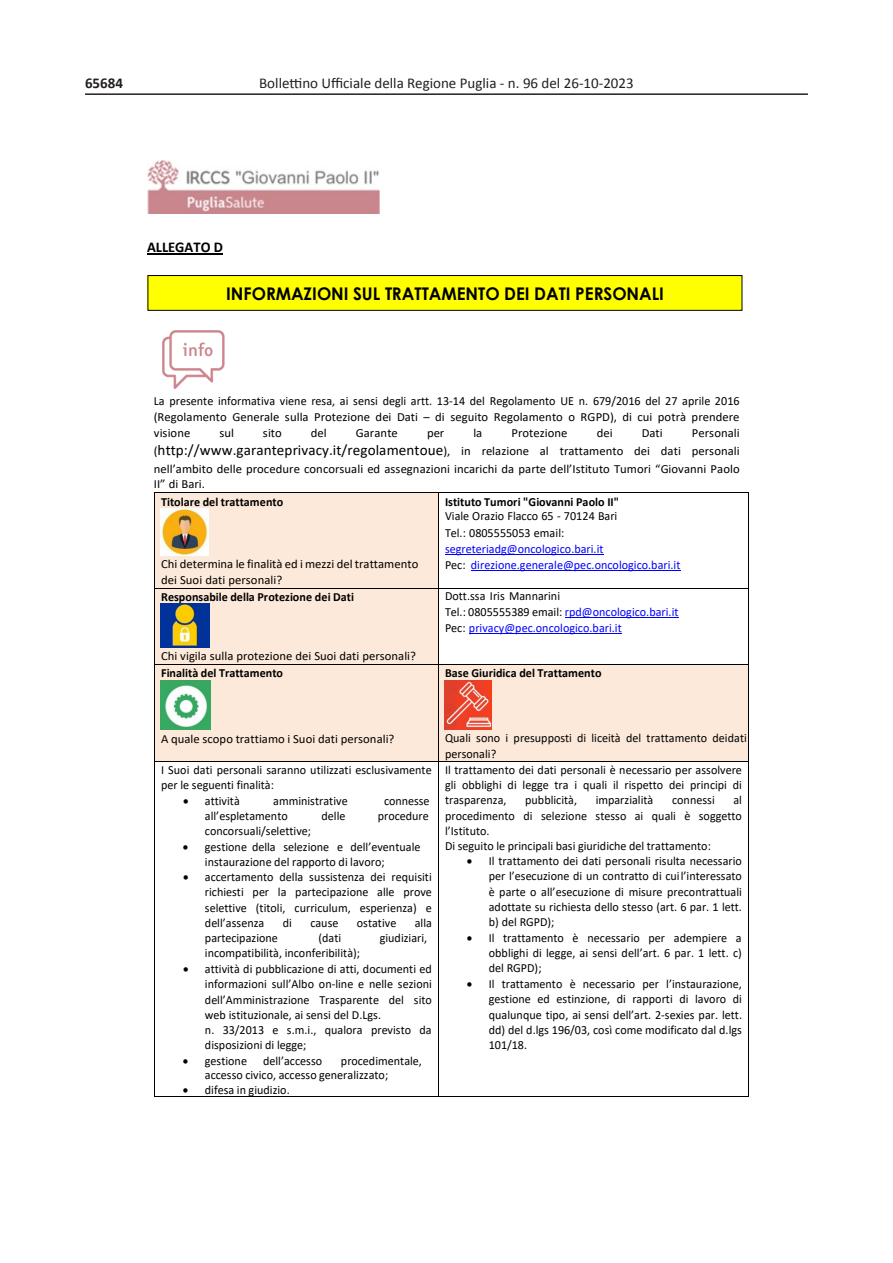
<style>
.page{position:relative;width:893px;height:1263px;background:#fff}
.page>*{position:absolute;margin:0;border:0;box-sizing:border-box;transform-origin:0 0}
.t1{font:700 17.55px "Century Gothic";color:#000}
.t2{font:15px "Calibri";color:#231f20}
.t3{font:700 15px "Calibri";color:#000}
.t4{font:700 15px "Calibri";color:#231f20}
.t5{font:12.45px/15.1px "Calibri";color:#000}
.t6{font:12.45px/16px "Calibri";color:#00f}
.t7{font:700 12.45px/15px "Calibri";color:#000}
.s1{font-size:15px}
.s2{font-weight:400}
.s3{color:#000}
</style>
<div class="page">
<hr style="left:85px;top:93px;width:723px;height:2px;background:#231f20">
<img style="left:147px;top:161px;width:233px;height:53px">
<hr style="left:147px;top:254px;width:76px;height:1px;background:#000">
<div style="left:154px;top:493px;width:284px;height:16px;background:#fce9d9"></div>
<div style="left:154px;top:509px;width:284px;height:47px;background:#fce9d9"></div>
<img style="left:161px;top:509px;width:48px;height:47px">
<div style="left:154px;top:556px;width:284px;height:15px;background:#fce9d9"></div>
<div style="left:154px;top:571px;width:284px;height:16px;background:#fce9d9"></div>
<hr style="left:445px;top:554px;width:159px;height:1px;background:#00f">
<hr style="left:471px;top:570px;width:209px;height:1px;background:#00f">
<hr style="left:154px;top:493px;width:284px;height:1px;background:#000">
<hr style="left:438px;top:493px;width:310px;height:1px;background:#000">
<hr style="left:154px;top:493px;width:1px;height:95px;background:#000">
<hr style="left:438px;top:493px;width:1px;height:95px;background:#000">
<hr style="left:748px;top:493px;width:1px;height:95px;background:#000">
<div style="left:154px;top:588px;width:284px;height:16px;background:#fce9d9"></div>
<div style="left:154px;top:604px;width:284px;height:45px;background:#fce9d9"></div>
<img style="left:161px;top:604px;width:49px;height:44px">
<div style="left:154px;top:649px;width:284px;height:14px;background:#fce9d9"></div>
<hr style="left:565px;top:617px;width:113px;height:1px;background:#00f">
<hr style="left:469px;top:633px;width:153px;height:1px;background:#00f">
<hr style="left:154px;top:588px;width:284px;height:1px;background:#000">
<hr style="left:438px;top:588px;width:310px;height:1px;background:#000">
<hr style="left:154px;top:588px;width:1px;height:76px;background:#000">
<hr style="left:438px;top:588px;width:1px;height:76px;background:#000">
<hr style="left:748px;top:588px;width:1px;height:76px;background:#000">
<div style="left:154px;top:665px;width:284px;height:96px;background:#fce9d9"></div>
<img style="left:161px;top:680px;width:49px;height:50px">
<div style="left:438px;top:665px;width:310px;height:15px;background:#fce9d9"></div>
<div style="left:438px;top:680px;width:310px;height:50px;background:#fce9d9"></div>
<img style="left:445px;top:680px;width:47px;height:50px">
<div style="left:438px;top:730px;width:310px;height:15px;background:#fce9d9"></div>
<div style="left:438px;top:745px;width:310px;height:16px;background:#fce9d9"></div>
<hr style="left:154px;top:664px;width:284px;height:1px;background:#000">
<hr style="left:438px;top:664px;width:310px;height:1px;background:#000">
<hr style="left:154px;top:665px;width:1px;height:96px;background:#000">
<hr style="left:438px;top:665px;width:1px;height:96px;background:#000">
<hr style="left:748px;top:665px;width:1px;height:96px;background:#000">
<hr style="left:154px;top:761px;width:284px;height:1px;background:#000">
<hr style="left:438px;top:761px;width:310px;height:1px;background:#000">
<hr style="left:154px;top:762px;width:1px;height:334px;background:#000">
<hr style="left:154px;top:1096px;width:284px;height:1px;background:#000">
<hr style="left:438px;top:762px;width:1px;height:334px;background:#000">
<hr style="left:438px;top:1096px;width:310px;height:1px;background:#000">
<hr style="left:748px;top:762px;width:1px;height:334px;background:#000">
<div style="left:148px;top:276px;width:594px;height:34px;background:#ff0"></div>
<div style="left:148px;top:275px;width:594px;height:36px;border:1px solid #000"></div>
<img style="left:162px;top:331px;width:62px;height:58px">
<p class="t4" style="left:85px;top:72px;width:40px">65684</p>
<p class="t2" style="left:259px;top:74px;width:376px">Bollettino Ufficiale della Regione Puglia - n. 96 del 26-10-2023</p>
<p class="t3" style="left:147px;top:237px;width:78px">ALLEGATO D</p>
<p class="t1" style="left:226px;top:280px;width:439px">INFORMAZIONI SUL TRATTAMENTO DEI DATI PERSONALI</p>
<p class="t5" style="left:154px;top:392px;width:587px;line-height:16px;text-align:justify">La presente informativa viene resa, ai sensi degli artt. 13-14 del Regolamento UE n. 679/2016 del 27 aprile 2016 (Regolamento Generale sulla Protezione dei Dati – di seguito Regolamento o RGPD), di cui potrà prendere visione</p>
<p class="t5" style="left:154px;top:423px;width:587px;line-height:18.5px;text-align:right">Personali<br>(<span class="s1">http://www.garanteprivacy.it/regolamentoue</span>), in relazione al trattamento dei dati personali</p>
<p class="t5" style="left:154px;top:460px;width:587px">nell’ambito delle procedure concorsuali ed assegnazioni incarichi da parte dell’Istituto Tumori “Giovanni Paolo</p>
<p class="t5" style="left:154px;top:476px;width:53px">II” di Bari.</p>
<p class="t7" style="left:161px;top:494px;width:124px">Titolare del trattamento</p>
<p class="t5" style="left:219px;top:425px;width:16px">sul</p>
<p class="t5" style="left:263px;top:425px;width:20px">sito</p>
<p class="t5" style="left:311px;top:425px;width:17px">del</p>
<p class="t5" style="left:356px;top:425px;width:43px">Garante</p>
<p class="t5" style="left:427px;top:425px;width:19px">per</p>
<p class="t5" style="left:473px;top:425px;width:10px">la</p>
<p class="t5" style="left:512px;top:425px;width:58px">Protezione</p>
<p class="t5" style="left:597px;top:425px;width:17px">dei</p>
<p class="t5" style="left:642px;top:425px;width:22px">Dati</p>
<p class="t7" style="left:445px;top:494px;width:175px">Istituto Tumori "Giovanni Paolo II"<br><span class="s2">Viale Orazio Flacco 65 - 70124 Bari</span></p>
<p class="t6" style="left:445px;top:524px;width:237px"><span class="s3">Tel.: 0805555053 email: </span>segreteriadg@oncologico.bari.it<br><span class="s3">Pec:</span> direzione.generale@pec.oncologico.bari.it</p>
<p class="t5" style="left:161px;top:556px;width:259px;line-height:15.6px">Chi determina le finalità ed i mezzi del trattamento dei Suoi dati personali?</p>
<p class="t7" style="left:161px;top:589px;width:194px">Responsabile della Protezione dei Dati</p>
<p class="t5" style="left:161px;top:648px;width:256px">Chi vigila sulla protezione dei Suoi dati personali?</p>
<p class="t7" style="left:161px;top:665px;width:123px">Finalità del Trattamento</p>
<p class="t6" style="left:445px;top:588px;width:235px"><span class="s3">Dott.ssa Iris Mannarini<br>Tel.: 0805555389 email:</span> rpd@oncologico.bari.it<br><span class="s3">Pec:</span> privacy@pec.oncologico.bari.it</p>
<p class="t7" style="left:445px;top:665px;width:158px">Base Giuridica del Trattamento</p>
<p class="t5" style="left:161px;top:730px;width:235px">A quale scopo trattiamo i Suoi dati personali?</p>
<p class="t5" style="left:161px;top:762px;width:272px">I Suoi dati personali saranno utilizzati esclusivamente per le seguenti finalità:</p>
<p class="t5" style="left:183px;top:793px;width:58px">• attività</p>
<p class="t5" style="left:273px;top:793px;width:76px">amministrative</p>
<p class="t5" style="left:384px;top:793px;width:47px">connesse</p>
<p class="t5" style="left:205px;top:808px;width:84px">all’espletamento</p>
<p class="t5" style="left:322px;top:808px;width:25px">delle</p>
<p class="t5" style="left:378px;top:808px;width:52px">procedure</p>
<p class="t5" style="left:205px;top:823px;width:108px">concorsuali/selettive;</p>
<p class="t5" style="left:205px;top:839px;width:217px;line-height:14.7px;text-indent:-22px">• gestione della selezione e dell’eventuale instaurazione del rapporto di lavoro;</p>
<p class="t5" style="left:205px;top:869px;width:229px;text-align:justify;text-indent:-22px">• accertamento della sussistenza dei requisiti richiesti per la partecipazione alle prove selettive (titoli, curriculum, esperienza) e dell’assenza</p>
<p class="t5" style="left:283px;top:915px;width:11px">di</p>
<p class="t5" style="left:310px;top:915px;width:30px">cause</p>
<p class="t5" style="left:357px;top:915px;width:41px">ostative</p>
<p class="t5" style="left:415px;top:915px;width:19px">alla</p>
<p class="t5" style="left:205px;top:930px;width:75px">partecipazione</p>
<p class="t5" style="left:318px;top:930px;width:24px">(dati</p>
<p class="t5" style="left:380px;top:930px;width:49px">giudiziari,</p>
<p class="t5" style="left:205px;top:945px;width:157px">incompatibilità, inconferibilità);</p>
<p class="t5" style="left:205px;top:961px;width:229px;text-indent:-22px">• attività di pubblicazione di atti, documenti ed informazioni sull’Albo on-line e nelle sezioni dell’Amministrazione Trasparente del sito web istituzionale, ai sensi del D.Lgs.<br>n. 33/2013 e s.m.i., qualora previsto da disposizioni di legge;</p>
<p class="t5" style="left:183px;top:1053px;width:66px">• gestione</p>
<p class="t5" style="left:263px;top:1053px;width:61px">dell’accesso</p>
<p class="t5" style="left:205px;top:1053px;width:219px;line-height:14.7px;text-indent:136px">procedimentale, accesso civico, accesso generalizzato;</p>
<p class="t5" style="left:183px;top:1081px;width:108px">• difesa in giudizio.</p>
<p class="t5" style="left:445px;top:730px;width:303px;line-height:15.6px">Quali sono i presupposti di liceità del trattamento deidati personali?</p>
<p class="t5" style="left:445px;top:762px;width:298px;text-align:justify">Il trattamento dei dati personali è necessario per assolvere gli obblighi di legge tra i quali il rispetto dei principi di trasparenza,</p>
<p class="t5" style="left:525px;top:792px;width:54px">pubblicità,</p>
<p class="t5" style="left:596px;top:792px;width:59px">imparzialità</p>
<p class="t5" style="left:672px;top:792px;width:44px">connessi</p>
<p class="t5" style="left:445px;top:792px;width:298px;text-indent:288px">al procedimento di selezione stesso ai quali è soggetto l’Istituto.<br>Di seguito le principali basi giuridiche del trattamento:</p>
<p class="t5" style="left:489px;top:853px;width:255px;text-align:justify;text-indent:-22px">• Il trattamento dei dati personali risulta necessario per l’esecuzione di un contratto di cuil’interessato è parte o all’esecuzione di misure precontrattuali adottate su richiesta dello stesso (art. 6 par. 1 lett. b) del RGPD);</p>
<p class="t5" style="left:489px;top:930px;width:255px;text-align:justify;text-indent:-22px">• Il trattamento è necessario per adempiere a obblighi di legge, ai sensi dell’art. 6 par. 1 lett. c) del RGPD);</p>
<p class="t5" style="left:489px;top:976px;width:255px;text-align:justify;text-indent:-22px">• Il trattamento è necessario per l’instaurazione, gestione ed estinzione, di rapporti di lavoro di qualunque tipo, ai sensi dell’art. 2-sexies par. lett. dd) del d.lgs 196/03, così come modificato dal d.lgs 101/18.</p>
</div>
